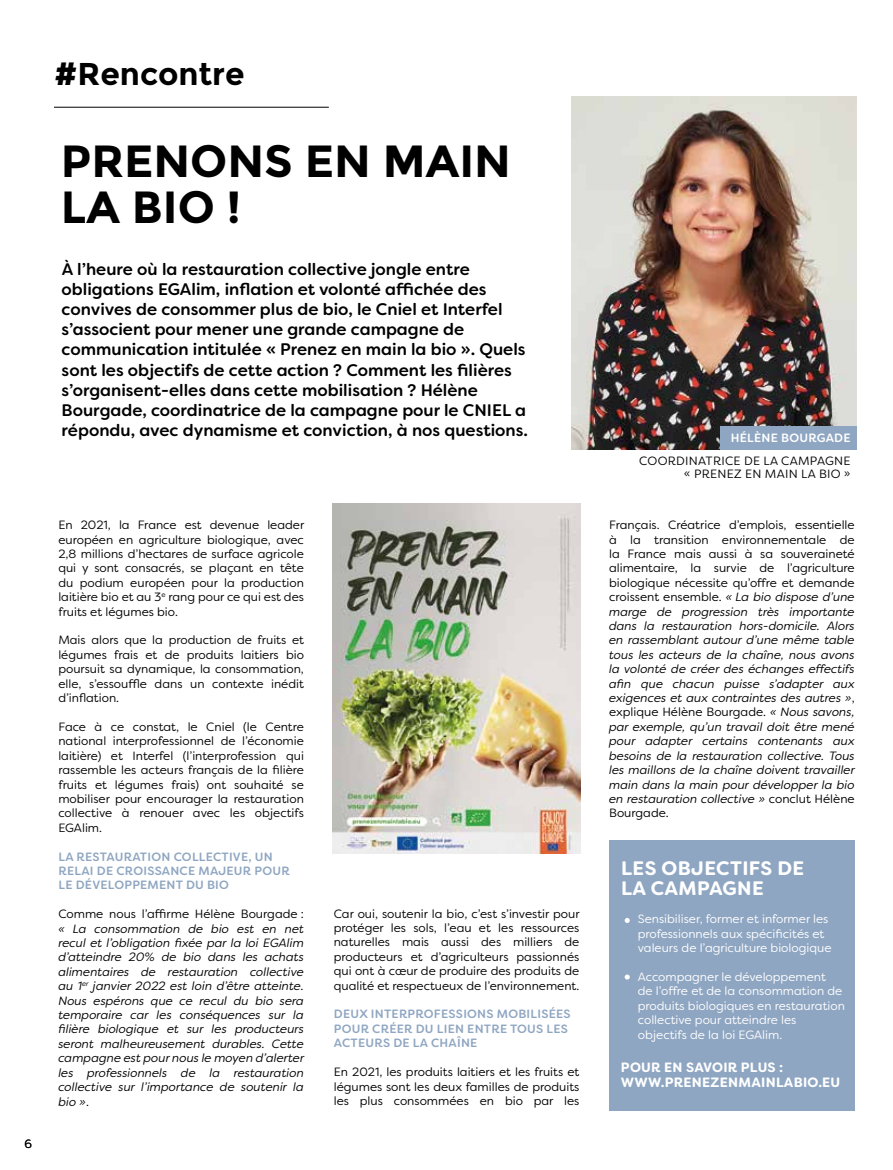
<style>
.page{position:relative;width:893px;height:1170px;background:#fff}
.page>*{position:absolute;margin:0;border:0;box-sizing:border-box;transform-origin:0 0}
.t1{font:700 45px/46.5px "Montserrat";color:#000}
.t2{font:700 31.5px "Montserrat";color:#000}
.t3{font:700 19.5px/19.5px "Filson Soft";letter-spacing:.02em;color:#fff}
.t4{font:500 16.8px/20.1px "Filson Soft";color:#000}
.t5{font:700 13.5px/15px "Filson Soft";letter-spacing:.02em;color:#fff}
.t6{font:italic 12px/14.4px "Filson Soft";color:#000;text-align:justify}
.t7{font:12px/14.4px "Filson Soft";color:#000;text-align:justify}
.t8{font:12px/14.5px "Filson Soft";color:#fff}
.t9{font:500 12px/14.4px "Filson Soft";letter-spacing:.02em;color:#8fa6c2}
.t10{font:12px/13.5px "Filson Soft";letter-spacing:.02em;color:#000;text-align:right}
.t11{font:500 12px "Filson Soft";letter-spacing:.02em;color:#fff}
.s1{font-style:normal}
</style>
<div class="page">
<div style="left:609px;top:840px;width:246px;height:270px;background:#8fa6c2"></div>
<hr style="left:54px;top:107px;width:275px;height:1px;background:#000">
<img style="left:571px;top:97px;width:285px;height:352px">
<div style="left:720px;top:426px;width:136px;height:24px;background:#8fa6c2"></div>
<img style="left:333px;top:504px;width:247px;height:349px">
<svg style="left:625px;top:918px;width:5px;height:4px"></svg>
<svg style="left:625px;top:974px;width:5px;height:5px"></svg>
<h2 class="t2" style="left:54px;top:55px;width:192px">#Rencontre</h2>
<h1 class="t1" style="left:61px;top:138px;width:451px">PRENONS EN MAIN<br>LA BIO !</h1>
<p class="t4" style="left:62px;top:259px;width:468px">À l’heure où la restauration collective jongle entre obligations EGAlim, inflation et volonté affichée des convives de consommer plus de bio, le Cniel et Interfel s’associent pour mener une grande campagne de communication intitulée « Prenez en main la bio ». Quels sont les objectifs de cette action ? Comment les filières s’organisent-elles dans cette mobilisation ? Hélène Bourgade, coordinatrice de la campagne pour le CNIEL a répondu, avec dynamisme et conviction, à nos questions.</p>
<p class="t7" style="left:24px;top:1136px;width:9px">6</p>
<p class="t7" style="left:58px;top:517px;width:247px">En 2021, la France est devenue leader européen en agriculture biologique, avec 2,8 millions d’hectares de surface agricole qui y sont consacrés, se plaçant en tête du podium européen pour la production laitière bio et au 3<sup>e</sup> rang pour ce qui est des fruits et légumes bio.</p>
<p class="t7" style="left:58px;top:633px;width:247px">Mais alors que la production de fruits et légumes frais et de produits laitiers bio poursuit sa dynamique, la consommation, elle, s’essouffle dans un contexte inédit d’inflation.</p>
<p class="t7" style="left:58px;top:719px;width:247px">Face à ce constat, le Cniel (le Centre national interprofessionnel de l’économie laitière) et Interfel (l’interprofession qui rassemble les acteurs français de la filière fruits et légumes frais) ont souhaité se mobiliser pour encourager la restauration collective à renouer avec les objectifs EGAlim.</p>
<p class="t9" style="left:58px;top:849px;width:233px">LA RESTAURATION COLLECTIVE, UN<br>RELAI DE CROISSANCE MAJEUR POUR<br>LE DÉVELOPPEMENT DU BIO</p>
<p class="t7" style="left:58px;top:906px;width:247px">Comme nous l’affirme Hélène Bourgade :</p>
<p class="t6" style="left:58px;top:921px;width:247px">« La consommation de bio est en net recul et l’obligation fixée par la loi EGAlim d’atteindre 20% de bio dans les achats alimentaires de restauration collective au 1<sup>er</sup> janvier 2022 est loin d’être atteinte.<br>Nous espérons que ce recul du bio sera temporaire car les conséquences sur la filière biologique et sur les producteurs seront malheureusement durables. Cette campagne est pour nous le moyen d’alerter les professionnels de la restauration collective sur l’importance de soutenir la bio »<span class="s1">.</span></p>
<p class="t7" style="left:334px;top:906px;width:247px">Car oui, soutenir la bio, c’est s’investir pour protéger les sols, l’eau et les ressources naturelles mais aussi des milliers de producteurs et d’agriculteurs passionnés qui ont à cœur de produire des produits de qualité et respectueux de l’environnement.</p>
<p class="t9" style="left:334px;top:1006px;width:238px">DEUX INTERPROFESSIONS MOBILISÉES<br>POUR CRÉER DU LIEN ENTRE TOUS LES<br>ACTEURS DE LA CHAÎNE</p>
<p class="t7" style="left:334px;top:1064px;width:247px">En 2021, les produits laitiers et les fruits et légumes sont les deux familles de produits les plus consommées en bio par les</p>
<p class="t11" style="left:731px;top:430px;width:121px">HÉLÈNE BOURGADE</p>
<p class="t10" style="left:639px;top:453px;width:213px">COORDINATRICE DE LA CAMPAGNE « PRENEZ EN MAIN LA BIO »</p>
<p class="t6" style="left:609px;top:517px;width:247px"><span class="s1">Français. Créatrice d’emplois, essentielle à la transition environnementale de la France mais aussi à sa souveraineté alimentaire, la survie de l’agriculture biologique nécessite qu’offre et demande croissent ensemble.</span> « La bio dispose d’une marge de progression très importante dans la restauration hors-domicile. Alors en rassemblant autour d’une même table tous les acteurs de la chaîne, nous avons la volonté de créer des échanges effectifs afin que chacun puisse s’adapter aux exigences et aux contraintes des autres »<span class="s1">, explique Hélène Bourgade.</span> « Nous savons, par exemple, qu’un travail doit être mené pour adapter certains contenants aux besoins de la restauration collective. Tous les maillons de la chaîne doivent travailler main dans la main pour développer la bio en restauration collective » <span class="s1">conclut Hélène Bourgade.</span></p>
<h3 class="t3" style="left:621px;top:858px;width:185px">LES OBJECTIFS DE<br>LA CAMPAGNE</h3>
<p class="t8" style="left:638px;top:911px;width:195px">Sensibiliser, former et informer les professionnels aux spécificités et valeurs de l’agriculture biologique</p>
<p class="t8" style="left:638px;top:969px;width:209px">Accompagner le développement<br>de l’offre et de la consommation de produits biologiques en restauration collective pour atteindre les objectifs de la loi EGAlim.</p>
<p class="t5" style="left:621px;top:1059px;width:221px">POUR EN SAVOIR PLUS :<br>WWW.PRENEZENMAINLABIO.EU</p>
</div>
